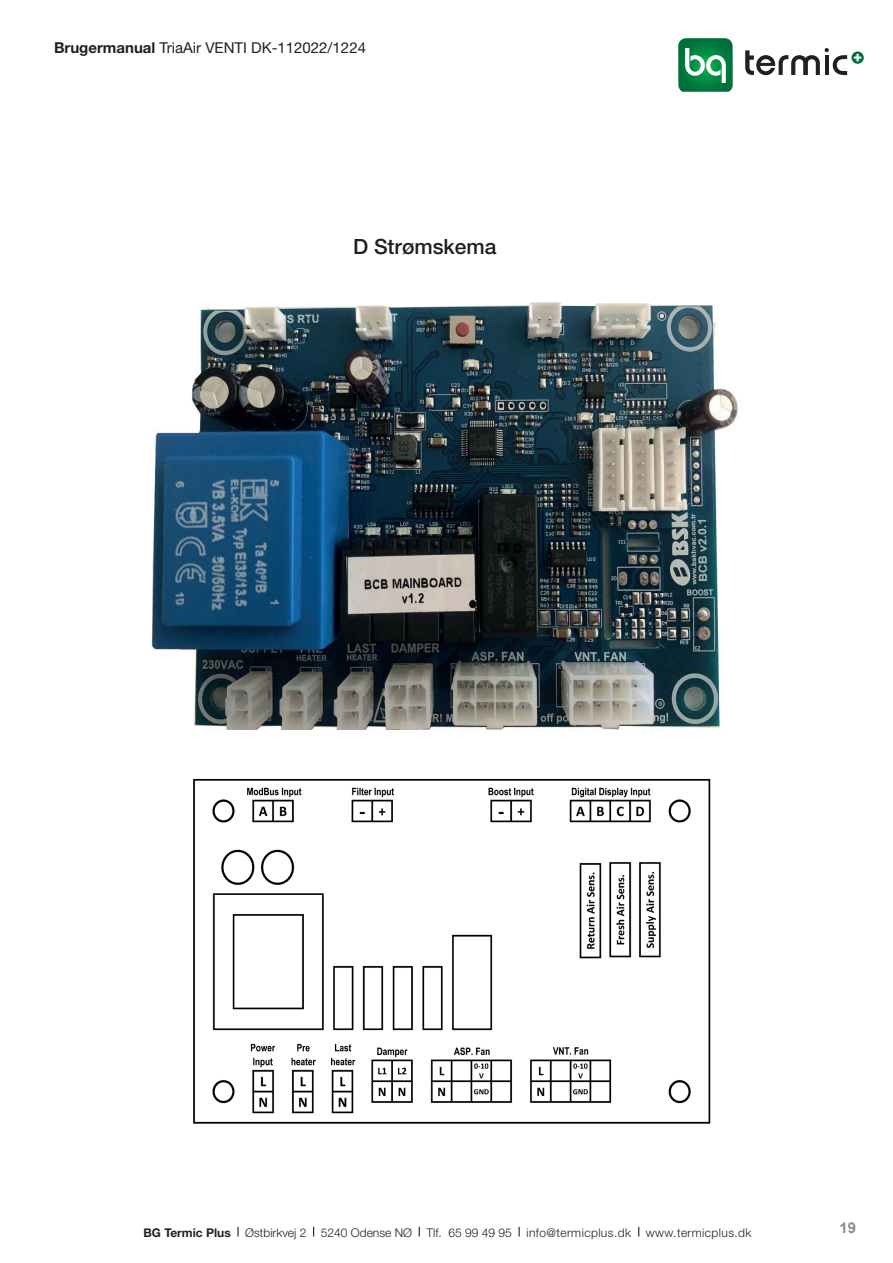
<style>
.page{position:relative;width:893px;height:1263px;background:#fff}
.page>*{position:absolute;margin:0;border:0;box-sizing:border-box;transform-origin:0 0}
.t1{font:500 21px "Helvetica Neue LT Pro";color:#231f20}
.t2{font:15px "Helvetica Neue LT Pro";color:#231f20}
.t3{font:700 15px "Arial";color:#8c8e91}
.t4{font:300 12px "Helvetica Neue LT Pro";letter-spacing:.035em;color:#231f20}
.s1{font-weight:700}
</style>
<div class="page">
<svg style="left:237px;top:1227px;width:2px;height:9px"></svg>
<svg style="left:851px;top:52px;width:13px;height:12px"></svg>
<svg style="left:678px;top:38px;width:55px;height:54px;background:#359765"></svg>
<svg style="left:854px;top:54px;width:7px;height:7px"></svg>
<svg style="left:745px;top:48px;width:102px;height:27px"></svg>
<img style="left:151px;top:302px;width:587px;height:428px">
<img style="left:193px;top:778px;width:518px;height:346px">
<p class="t2" style="left:54px;top:39px;width:313px"><span class="s1">Brugermanual</span> TriaAir VENTI DK-112022/1224</p>
<h1 class="t1" style="left:353px;top:234px;width:145px">D Strømskema</h1>
<p class="t4" style="left:143px;top:1225px;width:610px"><span class="s1">BG Termic Plus</span> Østbirkvej 2 5240 Odense NØ Tlf. 65 99 49 95 info@termicplus.dk www.termicplus.dk</p>
<p class="t3" style="left:839px;top:1217px;width:18px">19</p>
</div>
